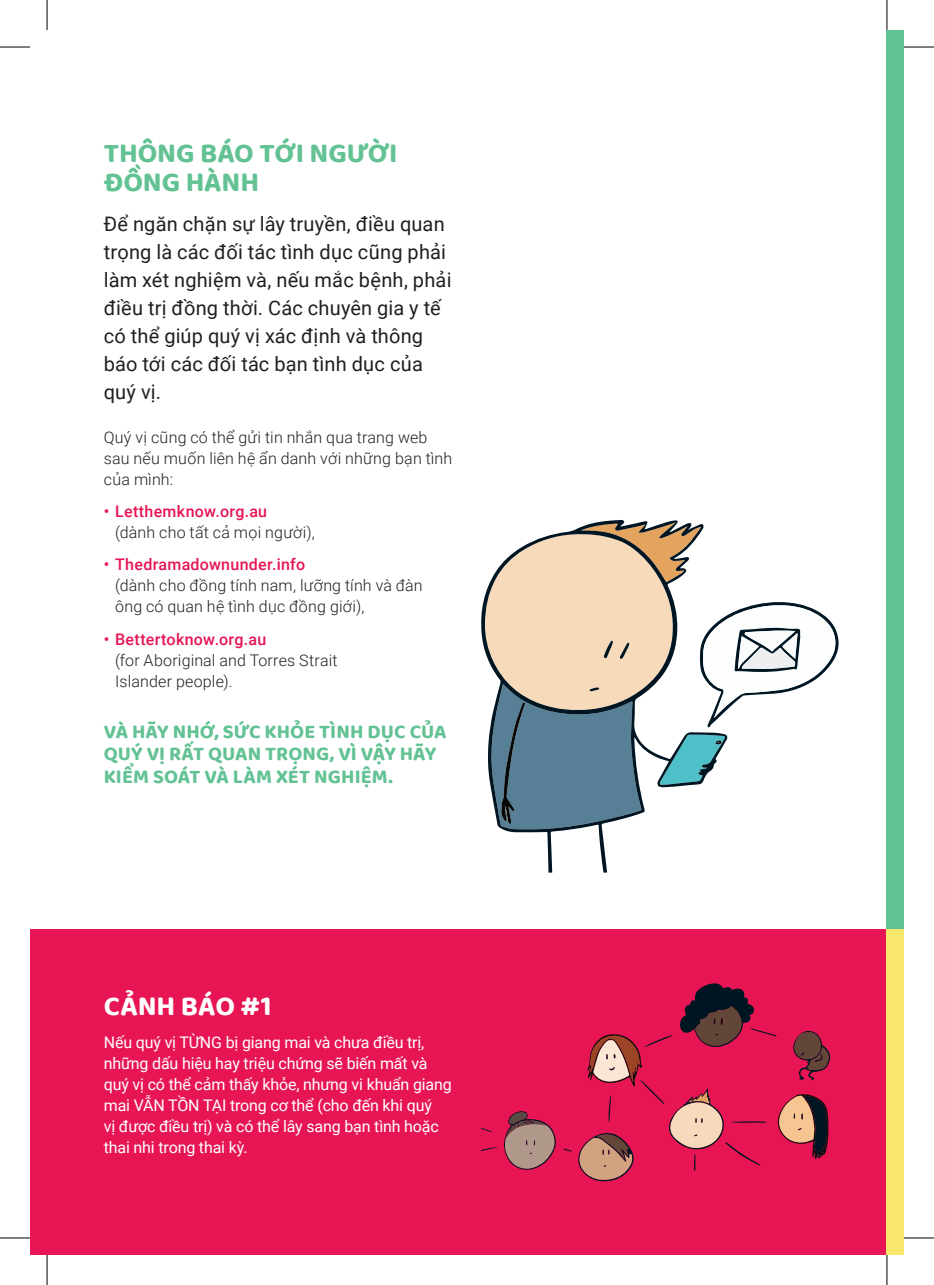
<style>
.page{position:relative;width:934px;height:1285px;background:#fff}
.page>*{position:absolute;margin:0;border:0;box-sizing:border-box;transform-origin:0 0}
.t1{font:700 28px/30px "Baloo 2";color:#63c294}
.t2{font:700 28px "Baloo 2";color:#fff}
.t3{font:20px/28px "Roboto";letter-spacing:.01em;color:#231f20}
.t4{font:700 20px/22.4px "Baloo 2";letter-spacing:.005em;color:#63c294}
.t5{font:300 16px/21px "Roboto";letter-spacing:.01em;color:#231f20}
.t6{font:16px/21px "Roboto";letter-spacing:-.01em;color:#fff}
.t7{font:500 16px "Roboto";letter-spacing:.02em;color:#e71553}
</style>
<div class="page">
<div style="left:886px;top:30px;width:17px;height:899px;background:#63c294"></div>
<div style="left:30px;top:929px;width:856px;height:326px;background:#e71553"></div>
<div style="left:886px;top:929px;width:17px;height:326px;background:#f7e86d"></div>
<svg style="left:727px;top:602px;width:111px;height:137px"></svg>
<svg style="left:481px;top:520px;width:246px;height:352px"></svg>
<svg style="left:481px;top:1111px;width:75px;height:59px"></svg>
<svg style="left:563px;top:983px;width:266px;height:198px"></svg>
<hr style="left:0;top:47px;width:30px;height:1px;background:#000">
<hr style="left:903px;top:47px;width:30px;height:1px;background:#000">
<hr style="left:0;top:1237px;width:30px;height:1px;background:#000">
<hr style="left:903px;top:1237px;width:30px;height:1px;background:#000">
<hr style="left:47px;top:0;width:1px;height:30px;background:#000">
<hr style="left:47px;top:1255px;width:1px;height:30px;background:#000">
<hr style="left:886px;top:0;width:1px;height:30px;background:#000">
<hr style="left:886px;top:1255px;width:1px;height:30px;background:#000">
<h1 class="t1" style="left:104px;top:137px;width:295px">THÔNG BÁO TỚI NGƯỜI<br>ĐỒNG HÀNH</h1>
<p class="t3" style="left:104px;top:209px;width:349px">Để ngăn chặn sự lây truyền, điều quan trọng là các đối tác tình dục cũng phải làm xét nghiệm và, nếu mắc bệnh, phải điều trị đồng thời. Các chuyên gia y tế có thể giúp quý vị xác định và thông báo tới các đối tác bạn tình dục của quý vị.</p>
<p class="t5" style="left:104px;top:426px;width:350px">Quý vị cũng có thể gửi tin nhắn qua trang web sau nếu muốn liên hệ ẩn danh với những bạn tình của mình:</p>
<p class="t7" style="left:104px;top:500px;width:165px">• Letthemknow.org.au</p>
<p class="t5" style="left:115px;top:521px;width:201px">(dành cho tất cả mọi người),</p>
<p class="t7" style="left:104px;top:553px;width:203px">• Thedramadownunder.info</p>
<p class="t5" style="left:115px;top:574px;width:309px">(dành cho đồng tính nam, lưỡng tính và đàn ông có quan hệ tình dục đồng giới),</p>
<p class="t7" style="left:104px;top:628px;width:164px">• Bettertoknow.org.au</p>
<p class="t5" style="left:115px;top:649px;width:224px">(for Aboriginal and Torres Strait<br>Islander people).</p>
<p class="t4" style="left:104px;top:719px;width:344px">VÀ HÃY NHỚ, SỨC KHỎE TÌNH DỤC CỦA<br>QUÝ VỊ RẤT QUAN TRỌNG, VÌ VẬY HÃY<br>KIỂM SOÁT VÀ LÀM XÉT NGHIỆM.</p>
<h1 class="t2" style="left:104px;top:989px;width:169px">CẢNH BÁO #1</h1>
<p class="t6" style="left:104px;top:1031px;width:349px">Nếu quý vị TỪNG bị giang mai và chưa điều trị, những dấu hiệu hay triệu chứng sẽ biến mất và quý vị có thể cảm thấy khỏe, nhưng vi khuẩn giang mai VẪN TỒN TẠI trong cơ thể (cho đến khi quý<br>vị được điều trị) và có thể lây sang bạn tình hoặc thai nhi trong thai kỳ.</p>
</div>
